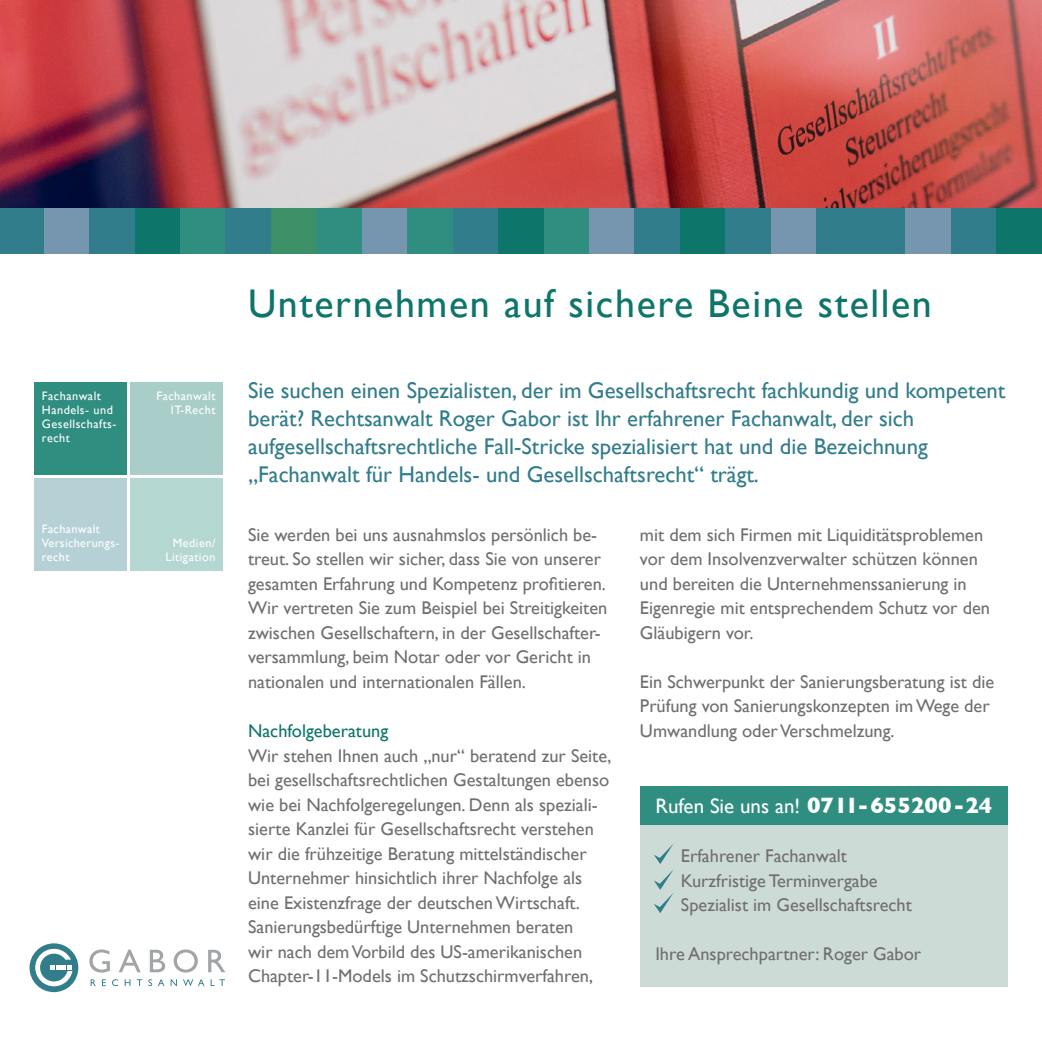
<style>
.page{position:relative;width:1042px;height:1042px;background:#fff}
.page>*{position:absolute;margin:0;border:0;box-sizing:border-box;transform-origin:0 0}
.t1{font:39.9px "Gill Sans";letter-spacing:.04em;color:#0d7569}
.t2{font:22.75px/28px "Gill Sans";color:#327d8b}
.t3{font:21px "Gill Sans";color:#fff}
.t4{font:18.38px/24.5px "Gill Sans";color:#706f6f}
.t5{font:18.38px "Gill Sans";color:#0d7569}
.t6{font:12.25px/14px "Gill Sans";letter-spacing:.04em;color:#fff}
.s1{font-weight:700;font-size:22.75px}
</style>
<div class="page">
<img style="left:0;top:0;width:1042px;height:209px">
<div style="left:34px;top:382px;width:93px;height:92px;background:#2f8e80"></div>
<svg style="left:130px;top:382px;width:93px;height:189px;background:#b0d3ce"></svg>
<div style="left:34px;top:478px;width:93px;height:93px;background:#b6d1d6"></div>
<div style="left:0;top:209px;width:44px;height:45px;background:#327d8b"></div>
<div style="left:44px;top:209px;width:45px;height:45px;background:#7695ae"></div>
<div style="left:89px;top:209px;width:46px;height:45px;background:#327d8b"></div>
<div style="left:135px;top:209px;width:45px;height:45px;background:#0d7569"></div>
<div style="left:180px;top:209px;width:46px;height:45px;background:#2f8e80"></div>
<div style="left:226px;top:209px;width:45px;height:45px;background:#327d8b"></div>
<div style="left:271px;top:209px;width:46px;height:45px;background:#3c8f67"></div>
<div style="left:317px;top:209px;width:45px;height:45px;background:#2f8e80"></div>
<div style="left:362px;top:209px;width:45px;height:45px;background:#7695ae"></div>
<div style="left:407px;top:209px;width:46px;height:45px;background:#2f8e80"></div>
<div style="left:453px;top:209px;width:45px;height:45px;background:#327d8b"></div>
<div style="left:498px;top:209px;width:46px;height:45px;background:#0d7569"></div>
<div style="left:544px;top:209px;width:45px;height:45px;background:#2f8e80"></div>
<div style="left:589px;top:209px;width:46px;height:45px;background:#7695ae"></div>
<div style="left:635px;top:209px;width:45px;height:45px;background:#327d8b"></div>
<div style="left:680px;top:209px;width:45px;height:45px;background:#0d7569"></div>
<div style="left:725px;top:209px;width:46px;height:45px;background:#327d8b"></div>
<div style="left:771px;top:209px;width:45px;height:45px;background:#7695ae"></div>
<div style="left:816px;top:209px;width:46px;height:45px;background:#327d8b"></div>
<div style="left:860px;top:209px;width:45px;height:45px;background:#327d8b"></div>
<div style="left:905px;top:209px;width:46px;height:45px;background:#7695ae"></div>
<div style="left:951px;top:209px;width:45px;height:45px;background:#327d8b"></div>
<div style="left:996px;top:209px;width:46px;height:45px;background:#0d7569"></div>
<svg style="left:89px;top:949px;width:21px;height:23px"></svg>
<svg style="left:119px;top:949px;width:22px;height:23px"></svg>
<svg style="left:150px;top:950px;width:15px;height:22px"></svg>
<svg style="left:174px;top:949px;width:24px;height:23px"></svg>
<svg style="left:208px;top:950px;width:17px;height:22px"></svg>
<svg style="left:91px;top:979px;width:5px;height:7px"></svg>
<svg style="left:102px;top:979px;width:4px;height:7px"></svg>
<svg style="left:112px;top:979px;width:6px;height:7px"></svg>
<svg style="left:125px;top:979px;width:5px;height:7px"></svg>
<svg style="left:137px;top:979px;width:5px;height:7px"></svg>
<svg style="left:148px;top:979px;width:4px;height:7px"></svg>
<svg style="left:158px;top:979px;width:6px;height:7px"></svg>
<svg style="left:171px;top:979px;width:6px;height:7px"></svg>
<svg style="left:183px;top:979px;width:21px;height:7px"></svg>
<svg style="left:211px;top:979px;width:14px;height:7px"></svg>
<div style="left:30px;top:943px;width:48px;height:49px;background:#327d8b;border-radius:50%"></div>
<svg style="left:35px;top:949px;width:37px;height:37px"></svg>
<div style="left:640px;top:786px;width:367px;height:200px;background:#cddbd7"></div>
<div style="left:640px;top:786px;width:367px;height:39px;background:#2f8e80"></div>
<svg style="left:654px;top:844px;width:19px;height:69px"></svg>
<p class="t6" style="left:42px;top:388px;width:76px">Fachanwalt<br>Handels- und<br>Gesellschafts&shy;recht</p>
<p class="t6" style="left:156px;top:388px;width:61px;text-align:right">Fachanwalt<br>IT-Recht</p>
<h1 class="t1" style="left:248px;top:280px;width:685px">Unternehmen auf sichere Beine stellen</h1>
<p class="t2" style="left:248px;top:376px;width:759px">Sie suchen einen Spezialisten, der im Gesellschaftsrecht fachkundig und kompetent berät? Rechtsanwalt Roger Gabor ist Ihr erfahrener Fachanwalt, der sich aufgesellschaftsrechtliche Fall-Stricke spezialisiert hat und die Bezeichnung „Fachanwalt für Handels- und Gesellschaftsrecht“ trägt.</p>
<p class="t6" style="left:42px;top:522px;width:79px">Fachanwalt<br>Versicherungs&shy;recht</p>
<p class="t6" style="left:166px;top:536px;width:51px;text-align:center">Medien/<br>Litigation</p>
<p class="t4" style="left:248px;top:522px;width:361px">Sie werden bei uns ausnahmslos persönlich be&shy;treut. So stellen wir sicher, dass Sie von unserer gesamten Erfahrung und Kompetenz profitieren.<br>Wir vertreten Sie zum Beispiel bei Streitigkeiten zwischen Gesellschaftern, in der Gesellschafter&shy;versammlung, beim Notar oder vor Gericht in nationalen und internationalen Fällen.</p>
<p class="t5" style="left:248px;top:720px;width:142px">Nachfolgeberatung</p>
<p class="t4" style="left:248px;top:743px;width:365px">Wir stehen Ihnen auch „nur“ beratend zur Seite, bei gesellschaftsrechtlichen Gestaltungen ebenso wie bei Nachfolgeregelungen. Denn als speziali&shy;sierte Kanzlei für Gesellschaftsrecht verstehen wir die frühzeitige Beratung mittelständischer Unternehmer hinsichtlich ihrer Nachfolge als eine Existenzfrage der deutschen Wirtschaft.<br>Sanierungsbedürftige Unternehmen beraten<br>wir nach dem Vorbild des US-amerikanischen Chapter-11-Models im Schutzschirmverfahren,</p>
<p class="t4" style="left:640px;top:522px;width:351px">mit dem sich Firmen mit Liquiditätsproblemen vor dem Insolvenzverwalter schützen können und bereiten die Unternehmenssanierung in Eigenregie mit entsprechendem Schutz vor den Gläubigern vor.</p>
<p class="t4" style="left:640px;top:669px;width:356px">Ein Schwerpunkt der Sanierungsberatung ist die<br>Prüfung von Sanierungskonzepten im Wege der<br>Umwandlung oder Verschmelzung.</p>
<p class="t3" style="left:655px;top:794px;width:339px">Rufen Sie uns an! <span class="s1">0711-655200-24</span></p>
<p class="t4" style="left:681px;top:843px;width:232px">Erfahrener Fachanwalt<br>Kurzfristige Terminvergabe<br>Spezialist im Gesellschaftsrecht</p>
<p class="t4" style="left:655px;top:941px;width:267px">Ihre Ansprechpartner: Roger Gabor</p>
</div>
